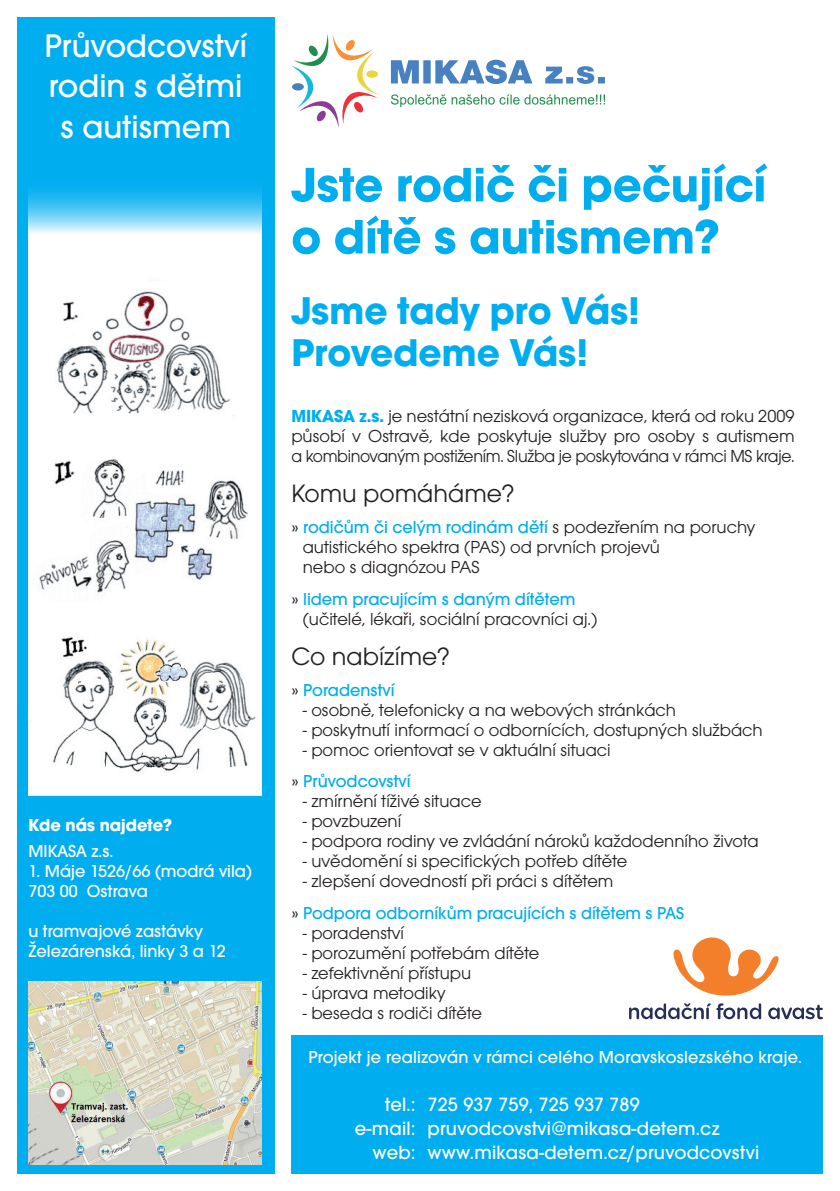
<style>
.page{position:relative;width:840px;height:1191px;background:#fff}
.page>*{position:absolute;margin:0;border:0;box-sizing:border-box;transform-origin:0 0}
.t1{font:700 50px/52px "Avant Gar Got Itc TOT";color:#00aeef}
.t2{font:700 40px/42px "Avant Gar Got Itc TOT";color:#00aeef}
.t3{font:500 34px/40.8px "Avant Garde Got Itc TOT";color:#fff;text-align:center}
.t4{font:26px "Avant Gar Got Itc TOT Boo";color:#231f20}
.t5{font:500 20px "Avant Garde Got Itc TOT";letter-spacing:.01em;color:#fff}
.t6{font:18px/20px "Avant Gar Got Itc TOT Boo";color:#231f20;text-align:justify}
.t7{font:500 18px "Avant Garde Got Itc TOT";color:#00aeef}
.t8{font:500 18px/20px "Avant Garde Got Itc TOT";color:#fff}
.t9{font:700 18px "Avant Gar Got Itc TOT";color:#fff}
.s1{font-family:"Avant Gar Got Itc TOT";font-weight:700;color:#00aeef}
.s2{font-family:"Avant Gar Got Itc TOT Boo";font-weight:400;color:#231f20}
</style>
<div class="page">
<div style="left:17px;top:17px;width:257px;height:1157px;background:#00aeef"></div>
<div style="left:291px;top:1035px;width:531px;height:139px;background:#00aeef"></div>
<svg style="left:28px;top:189px;width:233px;height:83px;background:#ade4f9"></svg>
<img style="left:28px;top:272px;width:233px;height:523px">
<img style="left:28px;top:981px;width:233px;height:183px">
<svg style="left:390px;top:60px;width:214px;height:24px"></svg>
<svg style="left:391px;top:94px;width:213px;height:13px"></svg>
<svg style="left:291px;top:34px;width:87px;height:94px"></svg>
<svg style="left:673px;top:937px;width:106px;height:58px"></svg>
<svg style="left:768px;top:1004px;width:54px;height:15px"></svg>
<svg style="left:629px;top:1003px;width:81px;height:16px"></svg>
<svg style="left:716px;top:1003px;width:44px;height:16px"></svg>
<h3 class="t3" style="left:44px;top:25px;width:204px">Průvodcovství rodin s dětmi s autismem</h3>
<p class="t9" style="left:28px;top:814px;width:145px">Kde nás najdete?</p>
<p class="t8" style="left:28px;top:840px;width:86px">MIKASA z.s.</p>
<p class="t8" style="left:28px;top:860px;width:225px">1. Máje 1526/66 (modrá vila)<br>703 00 Ostrava</p>
<p class="t8" style="left:28px;top:920px;width:199px">u tramvajové zastávky<br>Železárenská, linky 3 a 12</p>
<h1 class="t1" style="left:291px;top:158px;width:476px">Jste rodič či pečující o dítě s autismem?</h1>
<h2 class="t2" style="left:291px;top:289px;width:350px">Jsme tady pro Vás!<br>Provedeme Vás!</h2>
<p class="t6" style="left:291px;top:406px;width:504px"><span class="s1">MIKASA z.s.</span> je nestátní nezisková organizace, která od roku 2009 působí v Ostravě, kde poskytuje služby pro osoby s autismem a kombinovaným postižením. Služba je poskytována v rámci MS kraje.</p>
<h3 class="t4" style="left:291px;top:478px;width:224px">Komu pomáháme?</h3>
<p class="t7" style="left:291px;top:517px;width:465px"><span class="s2">»</span> rodičům či celým rodinám dětí <span class="s2">s podezřením na poruchy</span></p>
<p class="t6" style="left:302px;top:537px;width:358px">autistického spektra (PAS) od prvních projevů nebo s diagnózou PAS</p>
<p class="t7" style="left:291px;top:588px;width:285px"><span class="s2">»</span> lidem pracujícím s daným dítětem</p>
<p class="t6" style="left:302px;top:608px;width:296px">(učitelé, lékaři, sociální pracovníci aj.)</p>
<h3 class="t4" style="left:291px;top:641px;width:160px">Co nabízíme?</h3>
<p class="t7" style="left:291px;top:679px;width:105px"><span class="s2">»</span> Poradenství</p>
<p class="t6" style="left:302px;top:700px;width:374px">- osobně, telefonicky a na webových stránkách</p>
<p class="t6" style="left:302px;top:720px;width:461px">- poskytnutí informací o odbornících, dostupných službách</p>
<p class="t6" style="left:302px;top:740px;width:309px">- pomoc orientovat se v aktuální situaci</p>
<p class="t7" style="left:291px;top:771px;width:121px"><span class="s2">»</span> Průvodcovství</p>
<p class="t6" style="left:302px;top:791px;width:180px">- zmírnění tíživé situace</p>
<p class="t6" style="left:302px;top:811px;width:100px">- povzbuzení</p>
<p class="t6" style="left:302px;top:831px;width:457px">- podpora rodiny ve zvládání nároků každodenního života</p>
<p class="t6" style="left:302px;top:851px;width:326px">- uvědomění si specifických potřeb dítěte</p>
<p class="t6" style="left:302px;top:871px;width:312px">- zlepšení dovedností při práci s dítětem</p>
<p class="t7" style="left:291px;top:902px;width:394px"><span class="s2">»</span> Podpora odborníkům pracujících s dítětem s PAS</p>
<p class="t6" style="left:302px;top:922px;width:103px">- poradenství</p>
<p class="t6" style="left:302px;top:942px;width:238px">- porozumění potřebám dítěte</p>
<p class="t6" style="left:302px;top:962px;width:170px">- zefektivnění přístupu</p>
<p class="t6" style="left:302px;top:982px;width:144px">- úprava metodiky</p>
<p class="t6" style="left:302px;top:1002px;width:181px">- beseda s rodiči dítěte</p>
<p class="t8" style="left:308px;top:1047px;width:495px">Projekt je realizován v rámci celého Moravskoslezského kraje.</p>
<p class="t5" style="left:385px;top:1093px;width:256px">tel.: 725 937 759, 725 937 789</p>
<p class="t5" style="left:355px;top:1117px;width:366px">e-mail: pruvodcovstvi@mikasa-detem.cz</p>
<p class="t5" style="left:372px;top:1141px;width:388px">web: www.mikasa-detem.cz/pruvodcovstvi</p>
</div>
